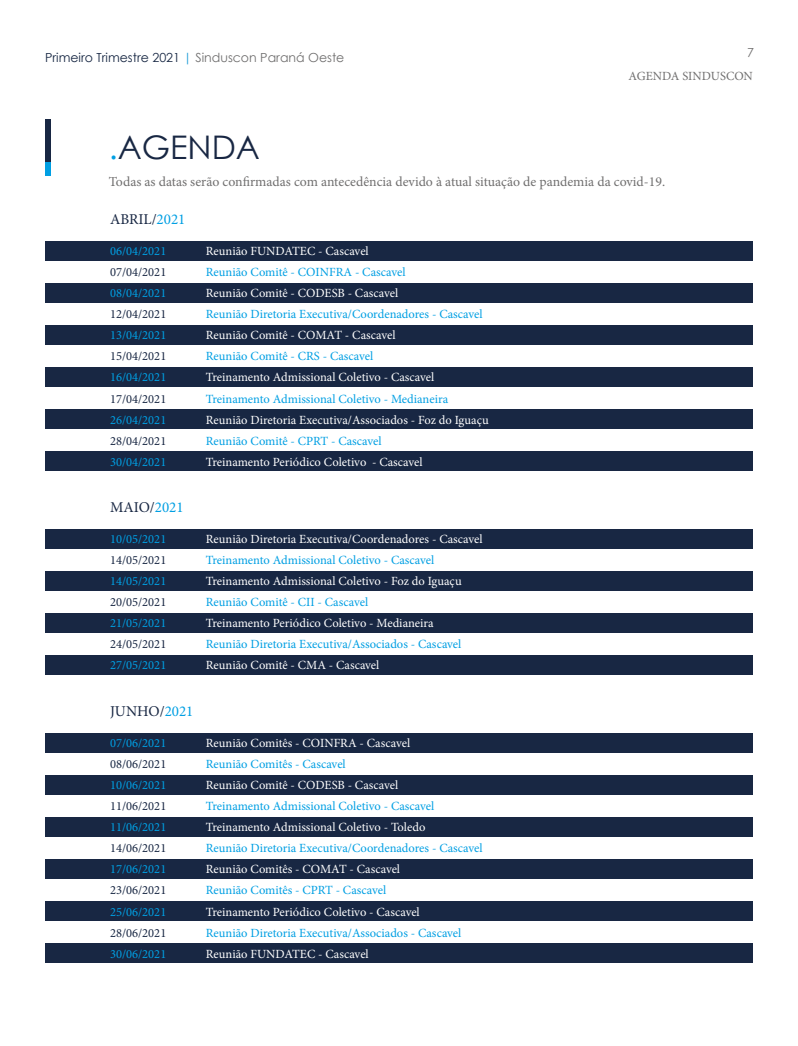
<style>
.page{position:relative;width:798px;height:1046px;background:#fff}
.page>*{position:absolute;margin:0;border:0;box-sizing:border-box;transform-origin:0 0}
.t1{font:32.5px "Century Gothic";color:#182743}
.t2{font:15px "Minion Pro";color:#182743}
.t3{font:13.75px "Minion Pro";color:#706f6f}
.t4{font:12.5px "Minion Pro";color:#009fe3}
.t5{font:12.5px "Minion Pro";color:#fff}
.t6{font:12.5px "Minion Pro";color:#182743}
.t7{font:12.5px "Century Gothic";color:#172743}
.t8{font:12.5px "Minion Pro";color:#706f6f}
.t9{font:12.5px "Century Gothic";color:#706f6f}
.s1{color:#1d9dd8}
.s2{color:#706f6f}
.s3{color:#009fe3}
</style>
<div class="page">
<div style="left:45px;top:241px;width:707px;height:20px;background:#182743"></div>
<div style="left:45px;top:733px;width:707px;height:19px;background:#182743"></div>
<div style="left:45px;top:529px;width:707px;height:20px;background:#182743"></div>
<div style="left:45px;top:283px;width:707px;height:20px;background:#182743"></div>
<div style="left:45px;top:775px;width:707px;height:19px;background:#182743"></div>
<div style="left:45px;top:571px;width:707px;height:20px;background:#182743"></div>
<div style="left:45px;top:325px;width:707px;height:20px;background:#182743"></div>
<div style="left:45px;top:817px;width:707px;height:19px;background:#182743"></div>
<div style="left:45px;top:613px;width:707px;height:20px;background:#182743"></div>
<div style="left:45px;top:367px;width:707px;height:20px;background:#182743"></div>
<div style="left:45px;top:859px;width:707px;height:20px;background:#182743"></div>
<div style="left:45px;top:655px;width:707px;height:20px;background:#182743"></div>
<div style="left:45px;top:409px;width:707px;height:20px;background:#182743"></div>
<div style="left:45px;top:901px;width:707px;height:20px;background:#182743"></div>
<div style="left:45px;top:451px;width:707px;height:20px;background:#182743"></div>
<div style="left:45px;top:943px;width:707px;height:20px;background:#182743"></div>
<div style="left:45px;top:119px;width:5px;height:43px;background:#182743"></div>
<div style="left:45px;top:162px;width:5px;height:14px;background:#009fe3"></div>
<p class="t7" style="left:45px;top:48px;width:301px">Primeiro Trimestre 2021 <span class="s1">|</span> <span class="s2">Sinduscon Paraná Oeste</span></p>
<p class="t9" style="left:746px;top:44px;width:8px">7</p>
<p class="t8" style="left:628px;top:68px;width:126px">AGENDA SINDUSCON</p>
<h1 class="t1" style="left:109px;top:124px;width:153px"><span class="s3">.</span>AGENDA</h1>
<p class="t3" style="left:109px;top:172px;width:557px">Todas as datas serão confirmadas com antecedência devido à atual situação de pandemia da covid-19.</p>
<p class="t2" style="left:110px;top:209px;width:77px">ABRIL/<span class="s3">2021</span></p>
<p class="t4" style="left:110px;top:242px;width:58px">06/04/2021</p>
<p class="t5" style="left:206px;top:242px;width:164px">Reunião FUNDATEC - Cascavel</p>
<p class="t6" style="left:110px;top:263px;width:58px">07/04/2021</p>
<p class="t4" style="left:206px;top:263px;width:201px">Reunião Comitê - COINFRA - Cascavel</p>
<p class="t4" style="left:110px;top:284px;width:58px">08/04/2021</p>
<p class="t5" style="left:206px;top:284px;width:194px">Reunião Comitê - CODESB - Cascavel</p>
<p class="t6" style="left:110px;top:305px;width:58px">12/04/2021</p>
<p class="t4" style="left:206px;top:305px;width:278px">Reunião Diretoria Executiva/Coordenadores - Cascavel</p>
<p class="t4" style="left:110px;top:327px;width:58px">13/04/2021</p>
<p class="t5" style="left:206px;top:327px;width:191px">Reunião Comitê - COMAT - Cascavel</p>
<p class="t6" style="left:110px;top:348px;width:58px">15/04/2021</p>
<p class="t4" style="left:206px;top:348px;width:169px">Reunião Comitê - CRS - Cascavel</p>
<p class="t4" style="left:110px;top:369px;width:58px">16/04/2021</p>
<p class="t5" style="left:206px;top:369px;width:230px">Treinamento Admissional Coletivo - Cascavel</p>
<p class="t6" style="left:110px;top:390px;width:58px">17/04/2021</p>
<p class="t4" style="left:206px;top:390px;width:244px">Treinamento Admissional Coletivo - Medianeira</p>
<p class="t4" style="left:110px;top:411px;width:58px">26/04/2021</p>
<p class="t5" style="left:206px;top:411px;width:284px">Reunião Diretoria Executiva/Associados - Foz do Iguaçu</p>
<p class="t6" style="left:110px;top:432px;width:58px">28/04/2021</p>
<p class="t4" style="left:206px;top:432px;width:177px">Reunião Comitê - CPRT - Cascavel</p>
<p class="t4" style="left:110px;top:453px;width:58px">30/04/2021</p>
<p class="t5" style="left:206px;top:453px;width:218px">Treinamento Periódico Coletivo - Cascavel</p>
<p class="t2" style="left:110px;top:496px;width:75px">MAIO/<span class="s3">2021</span></p>
<p class="t4" style="left:110px;top:530px;width:58px">10/05/2021</p>
<p class="t5" style="left:206px;top:530px;width:278px">Reunião Diretoria Executiva/Coordenadores - Cascavel</p>
<p class="t6" style="left:110px;top:551px;width:58px">14/05/2021</p>
<p class="t4" style="left:206px;top:551px;width:230px">Treinamento Admissional Coletivo - Cascavel</p>
<p class="t4" style="left:110px;top:572px;width:58px">14/05/2021</p>
<p class="t5" style="left:206px;top:572px;width:257px">Treinamento Admissional Coletivo - Foz do Iguaçu</p>
<p class="t6" style="left:110px;top:593px;width:58px">20/05/2021</p>
<p class="t4" style="left:206px;top:593px;width:164px">Reunião Comitê - CII - Cascavel</p>
<p class="t4" style="left:110px;top:614px;width:58px">21/05/2021</p>
<p class="t5" style="left:206px;top:614px;width:229px">Treinamento Periódico Coletivo - Medianeira</p>
<p class="t6" style="left:110px;top:636px;width:58px">24/05/2021</p>
<p class="t4" style="left:206px;top:636px;width:257px">Reunião Diretoria Executiva/Associados - Cascavel</p>
<p class="t4" style="left:110px;top:657px;width:58px">27/05/2021</p>
<p class="t5" style="left:206px;top:657px;width:175px">Reunião Comitê - CMA - Cascavel</p>
<p class="t2" style="left:110px;top:700px;width:85px">JUNHO/<span class="s3">2021</span></p>
<p class="t4" style="left:110px;top:734px;width:58px">07/06/2021</p>
<p class="t5" style="left:206px;top:734px;width:206px">Reunião Comitês - COINFRA - Cascavel</p>
<p class="t6" style="left:110px;top:755px;width:58px">08/06/2021</p>
<p class="t4" style="left:206px;top:755px;width:141px">Reunião Comitês - Cascavel</p>
<p class="t4" style="left:110px;top:776px;width:58px">10/06/2021</p>
<p class="t5" style="left:206px;top:776px;width:194px">Reunião Comitê - CODESB - Cascavel</p>
<p class="t6" style="left:110px;top:797px;width:58px">11/06/2021</p>
<p class="t4" style="left:206px;top:797px;width:230px">Treinamento Admissional Coletivo - Cascavel</p>
<p class="t4" style="left:110px;top:818px;width:58px">11/06/2021</p>
<p class="t5" style="left:206px;top:818px;width:221px">Treinamento Admissional Coletivo - Toledo</p>
<p class="t6" style="left:110px;top:839px;width:58px">14/06/2021</p>
<p class="t4" style="left:206px;top:839px;width:278px">Reunião Diretoria Executiva/Coordenadores - Cascavel</p>
<p class="t4" style="left:110px;top:860px;width:58px">17/06/2021</p>
<p class="t5" style="left:206px;top:860px;width:196px">Reunião Comitês - COMAT - Cascavel</p>
<p class="t6" style="left:110px;top:882px;width:58px">23/06/2021</p>
<p class="t4" style="left:206px;top:882px;width:182px">Reunião Comitês - CPRT - Cascavel</p>
<p class="t4" style="left:110px;top:903px;width:58px">25/06/2021</p>
<p class="t5" style="left:206px;top:903px;width:215px">Treinamento Periódico Coletivo - Cascavel</p>
<p class="t6" style="left:110px;top:924px;width:58px">28/06/2021</p>
<p class="t4" style="left:206px;top:924px;width:257px">Reunião Diretoria Executiva/Associados - Cascavel</p>
<p class="t4" style="left:110px;top:945px;width:58px">30/06/2021</p>
<p class="t5" style="left:206px;top:945px;width:164px">Reunião FUNDATEC - Cascavel</p>
</div>
